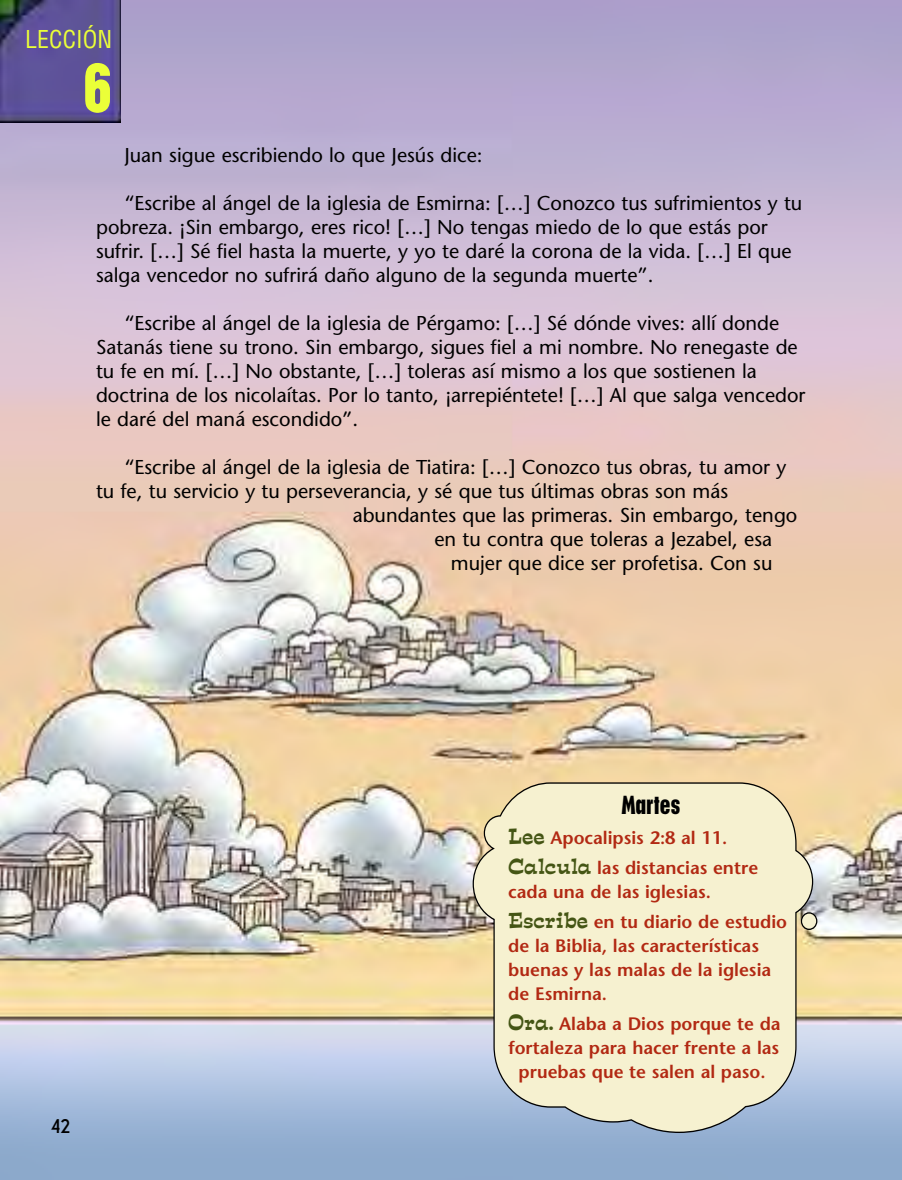
<style>
.page{position:relative;width:902px;height:1180px;background:#fff}
.page>*{position:absolute;margin:0;border:0;box-sizing:border-box;transform-origin:0 0}
.t1{font:700 condensed 64px "Placard";color:#ebff38}
.t2{font:condensed 24px "Helvetica";color:#ebff38}
.t3{font:700 condensed 24px "Placard";color:#000}
.t4{font:20px/24px "Stone Sans";color:#000}
.t5{font:700 20px "New Garden";color:#000}
.t6{font:600 18px/24px "Stone Sans";color:#b22913}
.s1{font-family:"Estro Font";font-weight:400;font-size:20px;color:#445514}
</style>
<div class="page">
<img style="left:0;top:0;width:901px;height:1179px">
<img style="left:0;top:0;width:121px;height:122px">
<svg style="left:472px;top:781px;width:341px;height:352px;background:#ebe7ca"></svg>
<svg style="left:801px;top:912px;width:15px;height:17px"></svg>
<div style="left:800px;top:912px;width:17px;height:17px;border:1px solid #000;border-radius:50%"></div>
<p class="t2" style="left:25px;top:26px;width:88px">LECCIÓN</p>
<h1 class="t1" style="left:83px;top:64px;width:30px">6</h1>
<p class="t4" style="left:124px;top:145px;width:360px">Juan sigue escribiendo lo que Jesús dice:</p>
<p class="t4" style="left:96px;top:193px;width:707px;text-indent:28px">“Escribe al ángel de la iglesia de Esmirna: […] Conozco tus sufrimientos y tu pobreza. ¡Sin embargo, eres rico! […] No tengas miedo de lo que estás por sufrir. […] Sé fiel hasta la muerte, y yo te daré la corona de la vida. […] El que salga vencedor no sufrirá daño alguno de la segunda muerte”.</p>
<p class="t4" style="left:96px;top:313px;width:711px;text-indent:28px">“Escribe al ángel de la iglesia de Pérgamo: […] Sé dónde vives: allí donde Satanás tiene su trono. Sin embargo, sigues fiel a mi nombre. No renegaste de tu fe en mí. […] No obstante, […] toleras así mismo a los que sostienen la doctrina de los nicolaítas. Por lo tanto, ¡arrepiéntete! […] Al que salga vencedor le daré del maná escondido”.</p>
<p class="t4" style="left:124px;top:457px;width:663px">“Escribe al ángel de la iglesia de Tiatira: […] Conozco tus obras, tu amor y</p>
<p class="t4" style="left:96px;top:481px;width:633px">tu fe, tu servicio y tu perseverancia, y sé que tus últimas obras son más</p>
<p class="t4" style="left:352px;top:505px;width:446px">abundantes que las primeras. Sin embargo, tengo</p>
<p class="t4" style="left:434px;top:529px;width:339px">en tu contra que toleras a Jezabel, esa</p>
<p class="t4" style="left:451px;top:553px;width:323px">mujer que dice ser profetisa. Con su</p>
<p class="t5" style="left:51px;top:1114px;width:21px">42</p>
<p class="t3" style="left:621px;top:795px;width:60px">Martes</p>
<p class="t6" style="left:508px;top:824px;width:251px;line-height:30px"><span class="s1">Lee</span> Apocalipsis 2:8 al 11.<br><span class="s1">Calcula</span> las distancias entre</p>
<p class="t6" style="left:508px;top:878px;width:280px;line-height:30px">cada una de las iglesias.<br><span class="s1">Escribe</span> en tu diario de estudio</p>
<p class="t6" style="left:508px;top:935px;width:264px">de la Biblia, las características buenas y las malas de la iglesia de Esmirna.</p>
<p class="t6" style="left:508px;top:1013px;width:274px;text-align:center"><span class="s1">Ora.</span> Alaba a Dios porque te da fortaleza para hacer frente a las pruebas que te salen al paso.</p>
</div>
